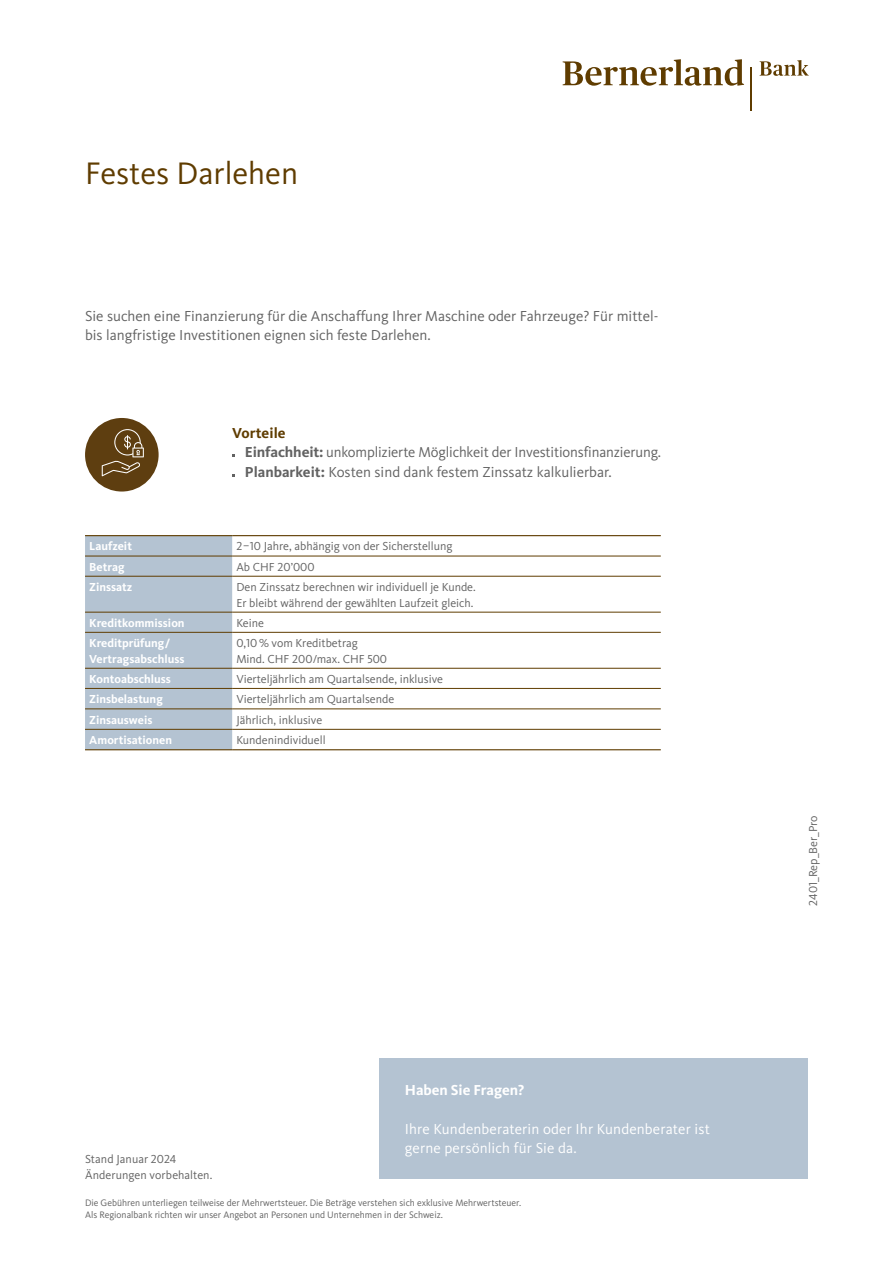
<style>
.page{position:relative;width:893px;height:1263px;background:#fff}
.page>*{position:absolute;margin:0;border:0;box-sizing:border-box;transform-origin:0 0}
.t1{font:32.25px "Kievit OT";color:#5f3c00}
.t2{font:15px/19.5px "Kievit OT";color:#626262}
.t3{font:15px/19.5px "Kievit OT";letter-spacing:.01em;color:#fff}
.t4{font:700 15px "Kievit OT";color:#fff}
.t5{font:12px/15.8px "Kievit OT";color:#626262}
.t6{font:700 12px/15.8px "Kievit OT";color:#fff}
.t7{font:9.75px/12px "Kievit OT";color:#626262}
.s1{font-weight:700;color:#5f3c00}
.s2{font-weight:700}
</style>
<div class="page">
<svg style="left:563px;top:59px;width:181px;height:27px"></svg>
<hr style="left:751px;top:68px;width:1px;height:43px;background:#5f3c00">
<svg style="left:760px;top:60px;width:49px;height:16px"></svg>
<div style="left:85px;top:418px;width:74px;height:73px;background:#5e3e10;border-radius:50%"></div>
<svg style="left:102px;top:429px;width:42px;height:47px"></svg>
<div style="left:85px;top:536px;width:147px;height:213px;background:#b4c3d2"></div>
<hr style="left:85px;top:535px;width:147px;height:1px;background:#5f3c00">
<hr style="left:232px;top:535px;width:429px;height:1px;background:#5f3c00">
<hr style="left:85px;top:556px;width:147px;height:1px;background:#5f3c00">
<hr style="left:85px;top:576px;width:147px;height:1px;background:#5f3c00">
<hr style="left:85px;top:612px;width:147px;height:1px;background:#5f3c00">
<hr style="left:85px;top:632px;width:147px;height:1px;background:#5f3c00">
<hr style="left:85px;top:668px;width:147px;height:1px;background:#5f3c00">
<hr style="left:85px;top:688px;width:147px;height:1px;background:#5f3c00">
<hr style="left:85px;top:709px;width:147px;height:1px;background:#5f3c00">
<hr style="left:232px;top:556px;width:429px;height:1px;background:#5f3c00">
<hr style="left:232px;top:576px;width:429px;height:1px;background:#5f3c00">
<hr style="left:232px;top:612px;width:429px;height:1px;background:#5f3c00">
<hr style="left:232px;top:632px;width:429px;height:1px;background:#5f3c00">
<hr style="left:232px;top:668px;width:429px;height:1px;background:#5f3c00">
<hr style="left:232px;top:688px;width:429px;height:1px;background:#5f3c00">
<hr style="left:232px;top:709px;width:429px;height:1px;background:#5f3c00">
<hr style="left:85px;top:729px;width:147px;height:1px;background:#5f3c00">
<hr style="left:85px;top:749px;width:147px;height:1px;background:#5f3c00">
<hr style="left:232px;top:729px;width:429px;height:1px;background:#5f3c00">
<hr style="left:232px;top:749px;width:429px;height:1px;background:#5f3c00">
<div style="left:379px;top:1058px;width:429px;height:121px;background:#b4c3d2"></div>
<h1 class="t1" style="left:85px;top:154px;width:215px">Festes Darlehen</h1>
<p class="t2" style="left:85px;top:306px;width:575px">Sie suchen eine Finanzierung für die Anschaffung Ihrer Maschine oder Fahrzeuge? Für mittel&shy;bis langfristige Investitionen eignen sich feste Darlehen.</p>
<p class="t2" style="left:245px;top:423px;width:418px;text-indent:-13px"><span class="s1">Vorteile<br></span><span class="s2">Einfachheit:</span> unkomplizierte Möglichkeit der Investitionsfinanzierung.<br><span class="s2">Planbarkeit:</span> Kosten sind dank festem Zinssatz kalkulierbar.</p>
<p class="t6" style="left:89px;top:538px;width:44px">Laufzeit</p>
<p class="t5" style="left:236px;top:538px;width:218px">2–10 Jahre, abhängig von der Sicherstellung</p>
<p class="t6" style="left:89px;top:559px;width:37px">Betrag</p>
<p class="t5" style="left:236px;top:559px;width:80px">Ab CHF 20’000</p>
<p class="t6" style="left:89px;top:579px;width:45px">Zinssatz</p>
<p class="t5" style="left:236px;top:579px;width:241px">Den Zinssatz berechnen wir individuell je Kunde.<br>Er bleibt während der gewählten Laufzeit gleich.</p>
<p class="t6" style="left:89px;top:615px;width:97px">Kreditkommission</p>
<p class="t5" style="left:236px;top:615px;width:29px">Keine</p>
<p class="t6" style="left:89px;top:635px;width:97px">Kreditprüfung/<br>Vertragsabschluss</p>
<p class="t5" style="left:236px;top:635px;width:152px">0,10% vom Kreditbetrag<br>Mind. CHF 200/max. CHF 500</p>
<p class="t6" style="left:89px;top:671px;width:83px">Kontoabschluss</p>
<p class="t5" style="left:236px;top:671px;width:208px">Vierteljährlich am Quartalsende, inklusive</p>
<p class="t6" style="left:89px;top:691px;width:75px">Zinsbelastung</p>
<p class="t5" style="left:236px;top:691px;width:159px">Vierteljährlich am Quartalsende</p>
<p class="t6" style="left:89px;top:711px;width:65px">Zinsausweis</p>
<p class="t5" style="left:236px;top:711px;width:87px">Jährlich, inklusive</p>
<p class="t6" style="left:89px;top:732px;width:84px">Amortisationen</p>
<p class="t5" style="left:236px;top:732px;width:91px">Kundenindividuell</p>
<p class="t4" style="left:405px;top:1080px;width:121px">Haben Sie Fragen?</p>
<p class="t3" style="left:405px;top:1119px;width:307px">Ihre Kundenberaterin oder Ihr Kundenberater ist gerne persönlich für Sie da.</p>
<p class="t5" style="left:85px;top:1151px;width:129px">Stand Januar 2024<br>Änderungen vorbehalten.</p>
<p class="t7" style="left:85px;top:1196px;width:438px">Die Gebühren unterliegen teilweise der Mehrwertsteuer. Die Beträge verstehen sich exklusive Mehrwertsteuer.<br>Als Regionalbank richten wir unser Angebot an Personen und Unternehmen in der Schweiz.</p>
<p class="t5" style="left:805px;top:906px;width:92px;rotate:-90deg">2401_Rep_Ber_Pro</p>
</div>
